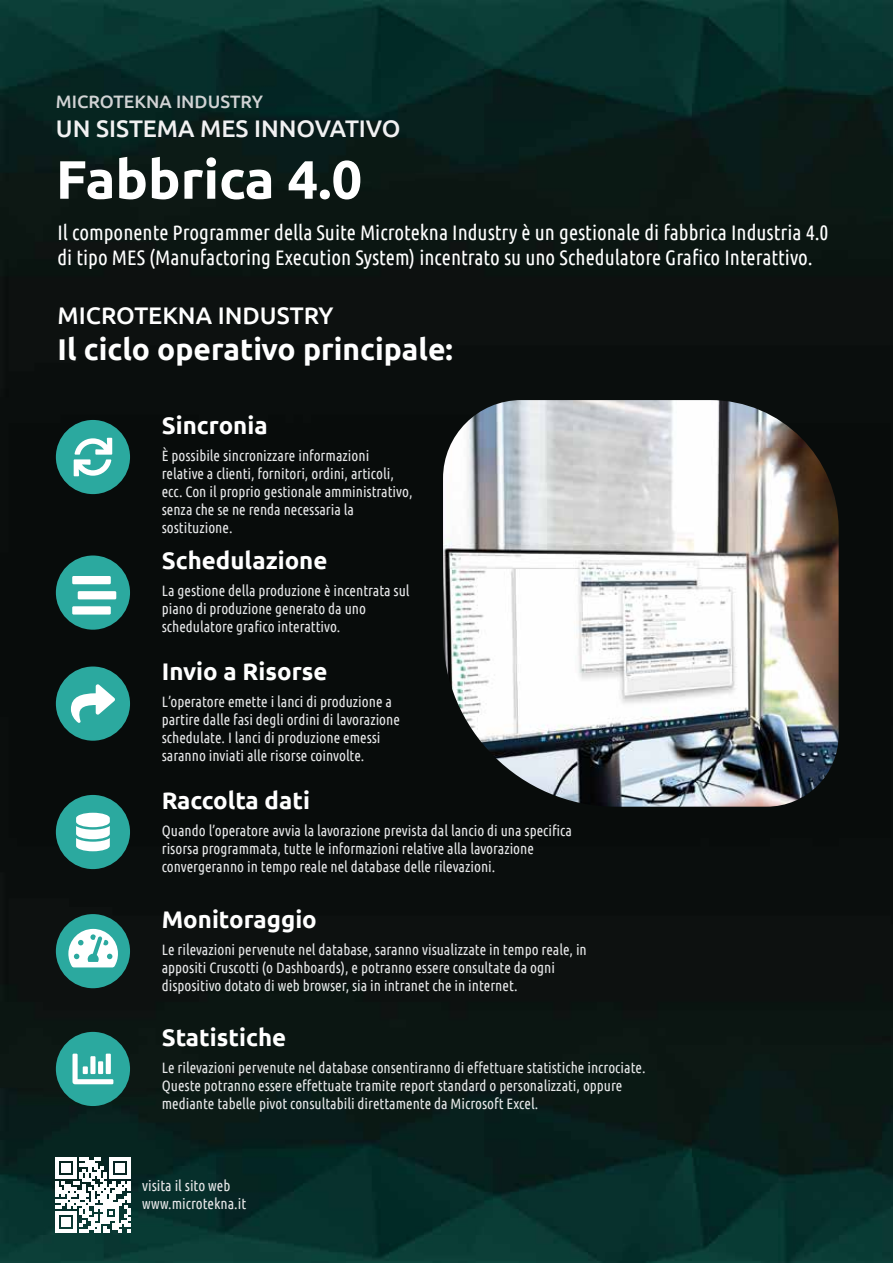
<style>
.page{position:relative;width:893px;height:1263px;background:#fff}
.page>*{position:absolute;margin:0;border:0;box-sizing:border-box;transform-origin:0 0}
.t1{font:700 54px "Ubuntu";color:#fff}
.t2{font:700 30px "Ubuntu";color:#fff}
.t3{font:700 24px "Ubuntu";color:#fff}
.t4{font:500 24px "Ubuntu";color:#f1f1f2}
.t5{font:500 24px "Ubuntu";color:#fff}
.t6{font:21px/25.2px "Ubuntu Condensed";color:#fff}
.t7{font:500 18px "Ubuntu";color:#d1d3d4}
.t8{font:15px/18px "Ubuntu Condensed";color:#e6e7e8}
</style>
<div class="page">
<img style="left:0;top:0;width:893px;height:1263px">
<img style="left:332px;top:396px;width:561px;height:413px">
<div style="left:56px;top:555px;width:74px;height:75px;background:#2ba99f;border-radius:50%"></div>
<svg style="left:72px;top:576px;width:44px;height:38px"></svg>
<div style="left:56px;top:420px;width:74px;height:74px;background:#2ba99f;border-radius:50%"></div>
<svg style="left:74px;top:438px;width:38px;height:38px"></svg>
<div style="left:56px;top:795px;width:74px;height:74px;background:#2ba99f;border-radius:50%"></div>
<svg style="left:76px;top:813px;width:34px;height:38px"></svg>
<div style="left:56px;top:914px;width:74px;height:74px;background:#2ba99f;border-radius:50%"></div>
<svg style="left:68px;top:929px;width:50px;height:38px"></svg>
<div style="left:56px;top:1032px;width:74px;height:74px;background:#2ba99f;border-radius:50%"></div>
<svg style="left:72px;top:1053px;width:41px;height:31px"></svg>
<div style="left:56px;top:666px;width:74px;height:75px;background:#2ba99f;border-radius:50%"></div>
<svg style="left:71px;top:684px;width:44px;height:39px"></svg>
<svg style="left:56px;top:1157px;width:75px;height:75px"></svg>
<p class="t7" style="left:56px;top:90px;width:209px">MICROTEKNA INDUSTRY</p>
<h3 class="t4" style="left:56px;top:113px;width:346px">UN SISTEMA MES INNOVATIVO</h3>
<h1 class="t1" style="left:56px;top:147px;width:308px">Fabbrica 4.0</h1>
<h3 class="t6" style="left:58px;top:219px;width:773px">Il componente Programmer della Suite Microtekna Industry è un gestionale di fabbrica Industria 4.0 di tipo MES (Manufactoring Execution System) incentrato su uno Schedulatore Grafico Interattivo.</h3>
<h3 class="t5" style="left:58px;top:300px;width:278px">MICROTEKNA INDUSTRY</h3>
<h2 class="t2" style="left:58px;top:331px;width:397px">Il ciclo operativo principale:</h2>
<h3 class="t3" style="left:162px;top:411px;width:107px">Sincronia</h3>
<p class="t8" style="left:162px;top:446px;width:252px">È possibile sincronizzare informazioni relative a clienti, fornitori, ordini, articoli, ecc. Con il proprio gestionale amministrativo, senza che se ne renda necessaria la sostituzione.</p>
<h3 class="t3" style="left:162px;top:546px;width:167px">Schedulazione</h3>
<p class="t8" style="left:162px;top:581px;width:249px">La gestione della produzione è incentrata sul piano di produzione generato da uno schedulatore grafico interattivo.</p>
<h3 class="t3" style="left:162px;top:657px;width:167px">Invio a Risorse</h3>
<p class="t8" style="left:162px;top:692px;width:240px">L’operatore emette i lanci di produzione a partire dalle fasi degli ordini di lavorazione schedulate. I lanci di produzione emessi saranno inviati alle risorse coinvolte.</p>
<h3 class="t3" style="left:162px;top:786px;width:150px">Raccolta dati</h3>
<p class="t8" style="left:162px;top:821px;width:412px">Quando l’operatore avvia la lavorazione prevista dal lancio di una specifica risorsa programmata, tutte le informazioni relative alla lavorazione convergeranno in tempo reale nel database delle rilevazioni.</p>
<h3 class="t3" style="left:162px;top:905px;width:157px">Monitoraggio</h3>
<p class="t8" style="left:162px;top:940px;width:427px">Le rilevazioni pervenute nel database, saranno visualizzate in tempo reale, in appositi Cruscotti (o Dashboards), e potranno essere consultate da ogni dispositivo dotato di web browser, sia in intranet che in internet.</p>
<h3 class="t3" style="left:162px;top:1022px;width:126px">Statistiche</h3>
<p class="t8" style="left:162px;top:1058px;width:485px">Le rilevazioni pervenute nel database consentiranno di effettuare statistiche incrociate.<br>Queste potranno essere effettuate tramite report standard o personalizzati, oppure mediante tabelle pivot consultabili direttamente da Microsoft Excel.</p>
<p class="t8" style="left:142px;top:1176px;width:106px">visita il sito web www.microtekna.it</p>
</div>
